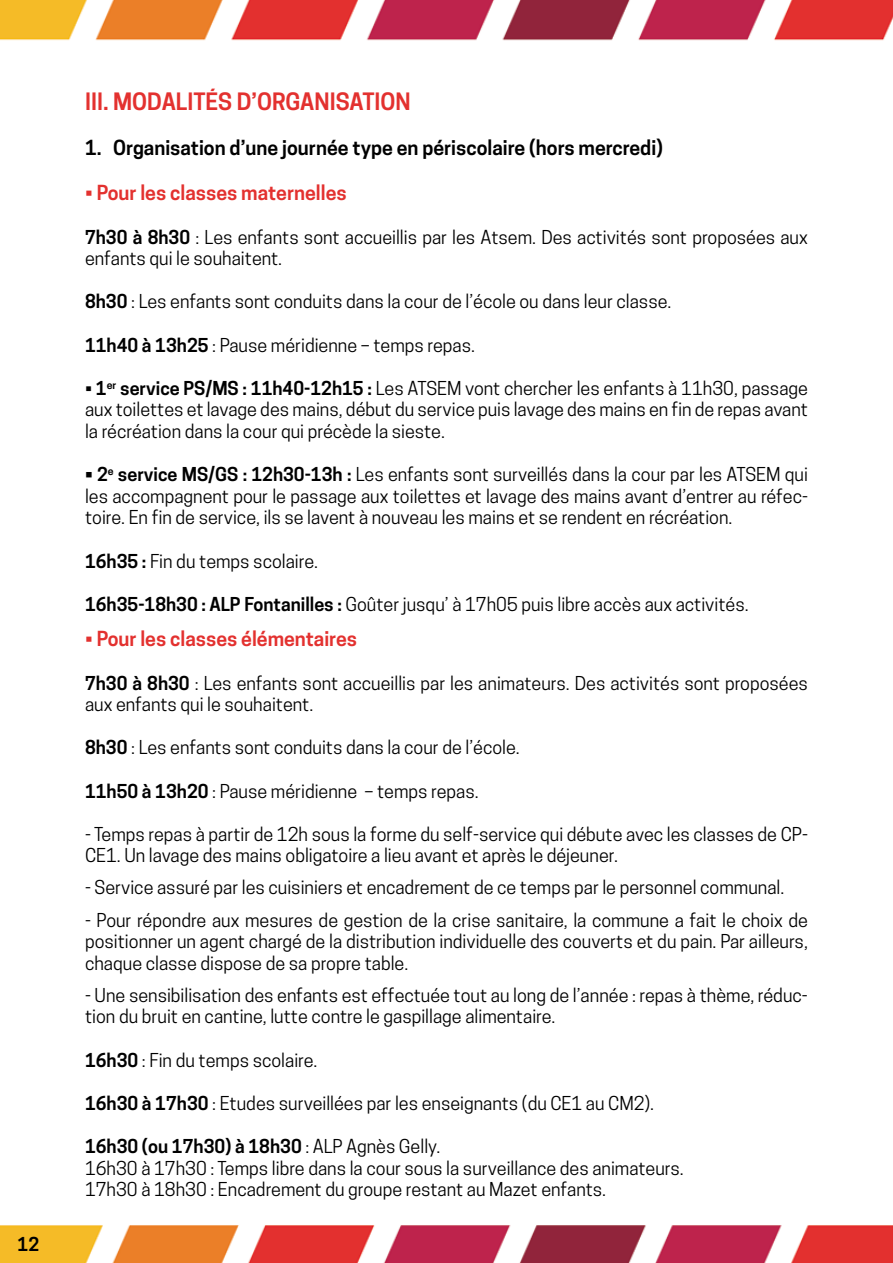
<style>
.page{position:relative;width:893px;height:1263px;background:#fff}
.page>*{position:absolute;margin:0;border:0;box-sizing:border-box;transform-origin:0 0}
.t1{font:600 22.5px "Cooper Hewitt";color:#e3312f}
.t2{font:600 19.5px "Cooper Hewitt";color:#000}
.t3{font:600 19.5px "Cooper Hewitt";color:#e3312f}
.t4{font:18px/21.6px "Cooper Hewitt";color:#000}
.t5{font:600 18px "Cooper Hewitt";color:#000}
.s1{font-weight:400}
.s2{font-weight:600}
</style>
<div class="page">
<img style="left:0;top:0;width:893px;height:1263px">
<p class="t5" style="left:18px;top:1233px;width:23px">12</p>
<p class="t1" style="left:85px;top:89px;width:327px">III. MODALITÉS D’ORGANISATION</p>
<p class="t2" style="left:85px;top:137px;width:579px">1. Organisation d’une journée type en périscolaire (hors mercredi)</p>
<p class="t3" style="left:85px;top:182px;width:263px"><span class="s1">•</span> Pour les classes maternelles</p>
<p class="t4" style="left:85px;top:226px;width:724px"><span class="s2">7h30 à 8h30</span> : Les enfants sont accueillis par les Atsem. Des activités sont proposées aux enfants qui le souhaitent.</p>
<p class="t4" style="left:85px;top:291px;width:588px"><span class="s2">8h30</span> : Les enfants sont conduits dans la cour de l’école ou dans leur classe.</p>
<p class="t4" style="left:85px;top:334px;width:392px"><span class="s2">11h40 à 13h25</span> : Pause méridienne – temps repas.</p>
<p class="t4" style="left:85px;top:377px;width:724px;text-align:justify">• <span class="s2">1</span><sup>er</sup> <span class="s2">service PS/MS : 11h40-12h15 :</span> Les ATSEM vont chercher les enfants à 11h30, passage aux toilettes et lavage des mains, début du service puis lavage des mains en fin de repas avant la récréation dans la cour qui précède la sieste.</p>
<p class="t4" style="left:85px;top:464px;width:724px;text-align:justify"><span class="s2">• 2</span><sup>e</sup> <span class="s2">service MS/GS : 12h30-13h :</span> Les enfants sont surveillés dans la cour par les ATSEM qui les accompagnent pour le passage aux toilettes et lavage des mains avant d’entrer au réfec&shy;toire. En fin de service, ils se lavent à nouveau les mains et se rendent en récréation.</p>
<p class="t4" style="left:85px;top:550px;width:235px"><span class="s2">16h35 :</span> Fin du temps scolaire.</p>
<p class="t4" style="left:85px;top:593px;width:665px"><span class="s2">16h35-18h30 : ALP Fontanilles :</span> Goûter jusqu’ à 17h05 puis libre accès aux activités.</p>
<p class="t3" style="left:85px;top:627px;width:273px"><span class="s1">•</span> Pour les classes élémentaires</p>
<p class="t4" style="left:85px;top:672px;width:724px"><span class="s2">7h30 à 8h30</span> : Les enfants sont accueillis par les animateurs. Des activités sont proposées aux enfants qui le souhaitent.</p>
<p class="t4" style="left:85px;top:737px;width:436px"><span class="s2">8h30</span> : Les enfants sont conduits dans la cour de l’école.</p>
<p class="t4" style="left:85px;top:780px;width:395px"><span class="s2">11h50 à 13h20</span> : Pause méridienne – temps repas.</p>
<p class="t4" style="left:85px;top:823px;width:724px">- Temps repas à partir de 12h sous la forme du self-service qui débute avec les classes de CP-<br>CE1. Un lavage des mains obligatoire a lieu avant et après le déjeuner.</p>
<p class="t4" style="left:85px;top:877px;width:701px">- Service assuré par les cuisiniers et encadrement de ce temps par le personnel communal.</p>
<p class="t4" style="left:85px;top:909px;width:724px;text-align:justify">- Pour répondre aux mesures de gestion de la crise sanitaire, la commune a fait le choix de positionner un agent chargé de la distribution individuelle des couverts et du pain. Par ailleurs, chaque classe dispose de sa propre table.</p>
<p class="t4" style="left:85px;top:984px;width:724px">- Une sensibilisation des enfants est effectuée tout au long de l’année : repas à thème, réduc&shy;tion du bruit en cantine, lutte contre le gaspillage alimentaire.</p>
<p class="t4" style="left:85px;top:1049px;width:234px"><span class="s2">16h30</span> : Fin du temps scolaire.</p>
<p class="t4" style="left:85px;top:1092px;width:571px"><span class="s2">16h30 à 17h30</span> : Etudes surveillées par les enseignants (du CE1 au CM2).</p>
<p class="t4" style="left:85px;top:1135px;width:600px"><span class="s2">16h30 (ou 17h30) à 18h30</span> : ALP Agnès Gelly.<br>16h30 à 17h30 : Temps libre dans la cour sous la surveillance des animateurs.<br>17h30 à 18h30 : Encadrement du groupe restant au Mazet enfants.</p>
</div>
